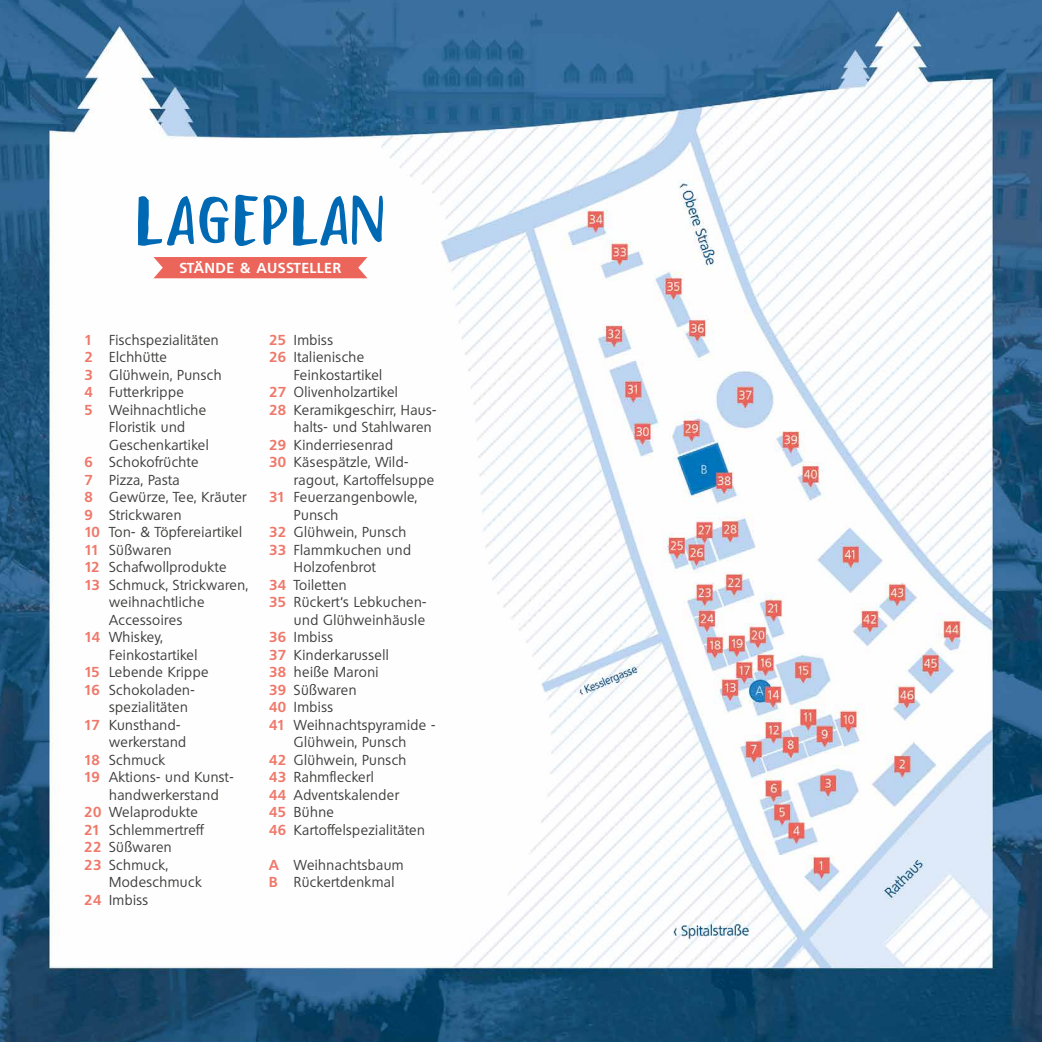
<style>
.page{position:relative;width:1042px;height:1042px;background:#fff}
.page>*{position:absolute;margin:0;border:0;box-sizing:border-box;transform-origin:0 0}
.t1{font:700 59.5px "lovile Type";letter-spacing:.09em;color:#0069b4}
.t2{font:14px/17.5px "Quebec";letter-spacing:.03em;color:#3c3c3b}
.t3{font:700 14px "Quebec";letter-spacing:.075em;color:#fff}
.s1{font-weight:700;color:#ef786a}
</style>
<div class="page">
<img style="left:0;top:0;width:1042px;height:1042px">
<div style="left:153px;top:257px;width:214px;height:21px;background:#ec655b"></div>
<h1 class="t1" style="left:138px;top:178px;width:247px">LAGEPLAN</h1>
<p class="t3" style="left:180px;top:259px;width:163px">STÄNDE &amp; AUSSTELLER</p>
<p class="t2" style="left:84px;top:331px;width:136px"><span class="s1">1</span> Fischspezialitäten</p>
<p class="t2" style="left:84px;top:348px;width:84px"><span class="s1">2</span> Elchhütte</p>
<p class="t2" style="left:84px;top:366px;width:139px"><span class="s1">3</span> Glühwein, Punsch</p>
<p class="t2" style="left:84px;top:383px;width:101px"><span class="s1">4</span> Futterkrippe</p>
<p class="t2" style="left:84px;top:401px;width:123px"><span class="s1">5</span> Weihnachtliche</p>
<p class="t2" style="left:109px;top:418px;width:78px">Floristik und</p>
<p class="t2" style="left:109px;top:436px;width:101px">Geschenkartikel</p>
<p class="t2" style="left:84px;top:453px;width:116px"><span class="s1">6</span> Schokofrüchte</p>
<p class="t2" style="left:84px;top:471px;width:97px"><span class="s1">7</span> Pizza, Pasta</p>
<p class="t2" style="left:84px;top:488px;width:164px"><span class="s1">8</span> Gewürze, Tee, Kräuter</p>
<p class="t2" style="left:84px;top:506px;width:99px"><span class="s1">9</span> Strickwaren</p>
<p class="t2" style="left:84px;top:523px;width:159px"><span class="s1">10</span> Ton- &amp; Töpfereiartikel</p>
<p class="t2" style="left:84px;top:541px;width:89px"><span class="s1">11</span> Süßwaren</p>
<p class="t2" style="left:84px;top:558px;width:144px"><span class="s1">12</span> Schafwollprodukte</p>
<p class="t2" style="left:84px;top:576px;width:165px"><span class="s1">13</span> Schmuck, Strickwaren,</p>
<p class="t2" style="left:109px;top:593px;width:97px">weihnachtliche</p>
<p class="t2" style="left:109px;top:611px;width:75px">Accessoires</p>
<p class="t2" style="left:84px;top:628px;width:80px"><span class="s1">14</span> Whiskey,</p>
<p class="t2" style="left:109px;top:646px;width:90px">Feinkostartikel</p>
<p class="t2" style="left:84px;top:663px;width:126px"><span class="s1">15</span> Lebende Krippe</p>
<p class="t2" style="left:84px;top:681px;width:112px"><span class="s1">16</span> Schokoladen-</p>
<p class="t2" style="left:109px;top:698px;width:80px">spezialitäten</p>
<p class="t2" style="left:84px;top:716px;width:98px"><span class="s1">17</span> Kunsthand-</p>
<p class="t2" style="left:109px;top:733px;width:79px">werkerstand</p>
<p class="t2" style="left:84px;top:751px;width:83px"><span class="s1">18</span> Schmuck</p>
<p class="t2" style="left:84px;top:768px;width:151px"><span class="s1">19</span> Aktions- und Kunst-</p>
<p class="t2" style="left:109px;top:786px;width:111px">handwerkerstand</p>
<p class="t2" style="left:84px;top:803px;width:115px"><span class="s1">20</span> Welaprodukte</p>
<p class="t2" style="left:84px;top:821px;width:121px"><span class="s1">21</span> Schlemmertreff</p>
<p class="t2" style="left:84px;top:838px;width:89px"><span class="s1">22</span> Süßwaren</p>
<p class="t2" style="left:84px;top:856px;width:85px"><span class="s1">23</span> Schmuck,</p>
<p class="t2" style="left:109px;top:873px;width:94px">Modeschmuck</p>
<p class="t2" style="left:84px;top:891px;width:65px"><span class="s1">24</span> Imbiss</p>
<p class="t2" style="left:269px;top:331px;width:65px"><span class="s1">25</span> Imbiss</p>
<p class="t2" style="left:269px;top:348px;width:97px"><span class="s1">26</span> Italienische</p>
<p class="t2" style="left:294px;top:366px;width:90px">Feinkostartikel</p>
<p class="t2" style="left:269px;top:383px;width:130px"><span class="s1">27</span> Olivenholzartikel</p>
<p class="t2" style="left:269px;top:401px;width:169px"><span class="s1">28</span> Keramikgeschirr, Haus-</p>
<p class="t2" style="left:294px;top:418px;width:139px">halts- und Stahlwaren</p>
<p class="t2" style="left:269px;top:436px;width:125px"><span class="s1">29</span> Kinderriesenrad</p>
<p class="t2" style="left:269px;top:453px;width:141px"><span class="s1">30</span> Käsespätzle, Wild-</p>
<p class="t2" style="left:294px;top:471px;width:142px">ragout, Kartoffelsuppe</p>
<p class="t2" style="left:269px;top:488px;width:150px"><span class="s1">31</span> Feuerzangenbowle,</p>
<p class="t2" style="left:294px;top:506px;width:46px">Punsch</p>
<p class="t2" style="left:269px;top:523px;width:139px"><span class="s1">32</span> Glühwein, Punsch</p>
<p class="t2" style="left:269px;top:541px;width:143px"><span class="s1">33</span> Flammkuchen und</p>
<p class="t2" style="left:294px;top:558px;width:83px">Holzofenbrot</p>
<p class="t2" style="left:269px;top:576px;width:79px"><span class="s1">34</span> Toiletten</p>
<p class="t2" style="left:269px;top:593px;width:159px"><span class="s1">35</span> Rückert‘s Lebkuchen-</p>
<p class="t2" style="left:294px;top:611px;width:133px">und Glühweinhäusle</p>
<p class="t2" style="left:269px;top:628px;width:65px"><span class="s1">36</span> Imbiss</p>
<p class="t2" style="left:269px;top:646px;width:121px"><span class="s1">37</span> Kinderkarussell</p>
<p class="t2" style="left:269px;top:663px;width:111px"><span class="s1">38</span> heiße Maroni</p>
<p class="t2" style="left:269px;top:681px;width:89px"><span class="s1">39</span> Süßwaren</p>
<p class="t2" style="left:269px;top:698px;width:65px"><span class="s1">40</span> Imbiss</p>
<p class="t2" style="left:269px;top:716px;width:168px"><span class="s1">41</span> Weihnachtspyramide -</p>
<p class="t2" style="left:294px;top:733px;width:114px">Glühwein, Punsch</p>
<p class="t2" style="left:269px;top:751px;width:139px"><span class="s1">42</span> Glühwein, Punsch</p>
<p class="t2" style="left:269px;top:768px;width:106px"><span class="s1">43</span> Rahmfleckerl</p>
<p class="t2" style="left:269px;top:786px;width:131px"><span class="s1">44</span> Adventskalender</p>
<p class="t2" style="left:269px;top:803px;width:66px"><span class="s1">45</span> Bühne</p>
<p class="t2" style="left:269px;top:821px;width:157px"><span class="s1">46</span> Kartoffelspezialitäten</p>
<p class="t2" style="left:269px;top:856px;width:136px"><span class="s1">A</span> Weihnachtsbaum<br><span class="s1">B</span> Rückertdenkmal</p>
</div>
